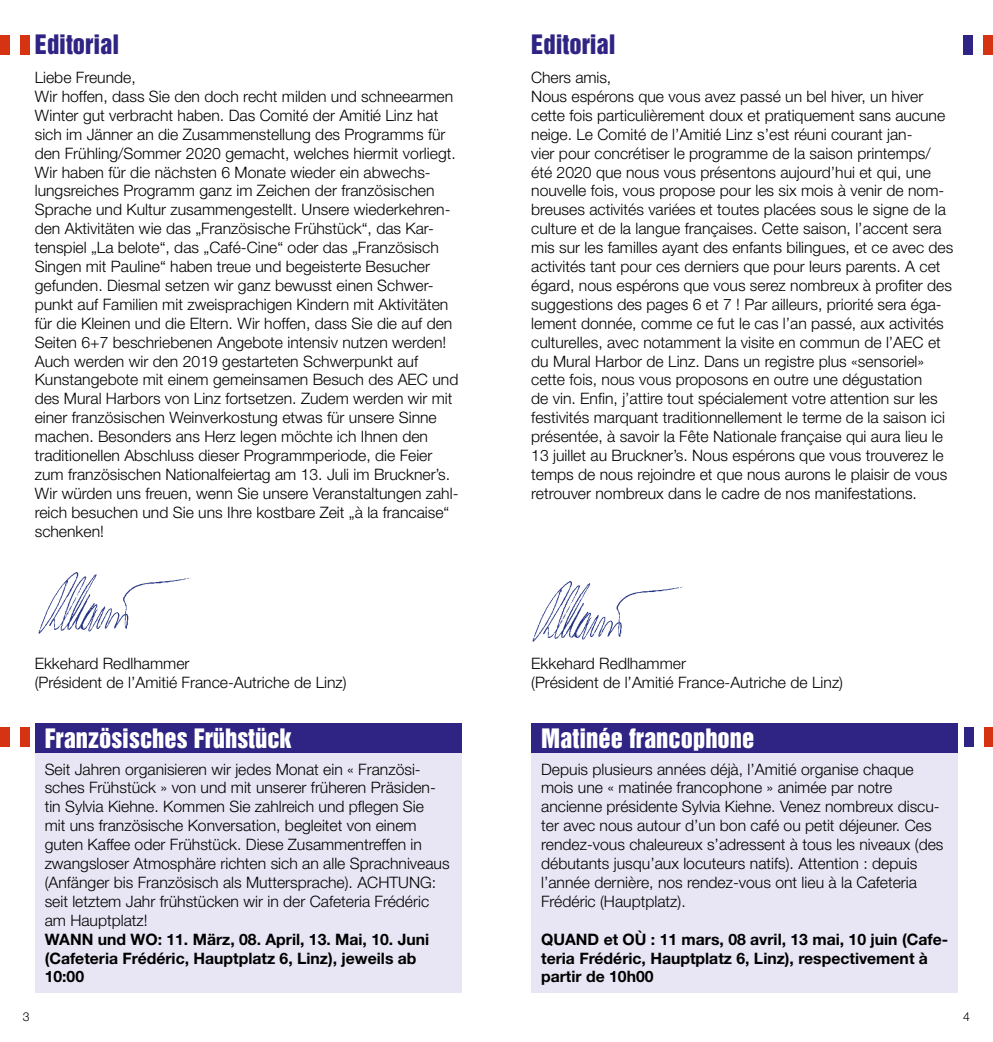
<style>
.page{position:relative;width:993px;height:1042px;background:#fff}
.page>*{position:absolute;margin:0;border:0;box-sizing:border-box;transform-origin:0 0}
.t1{font:24.5px "Helvetica Inserat";color:#fff}
.t2{font:24.5px "Helvetica Inserat";color:#2f2483}
.t3{font:300 15.75px/18.9px "Helvetica Neue LT Std";color:#000}
.t4{font:700 15.75px/18.9px "Helvetica Neue LT Std";color:#000}
.t5{font:300 12.25px "Helvetica Neue LT Std";color:#000}
</style>
<div class="page">
<div style="left:35px;top:753px;width:426px;height:239px;background:#e8e6f4"></div>
<div style="left:35px;top:723px;width:426px;height:30px;background:#2f2483"></div>
<img style="left:38px;top:572px;width:153px;height:62px">
<div style="left:0;top:35px;width:10px;height:20px;background:#d63313"></div>
<div style="left:20px;top:35px;width:10px;height:20px;background:#d63313"></div>
<div style="left:0;top:727px;width:10px;height:20px;background:#d63313"></div>
<div style="left:20px;top:727px;width:10px;height:20px;background:#d63313"></div>
<img style="left:532px;top:581px;width:152px;height:61px">
<div style="left:962px;top:35px;width:10px;height:20px;background:#2f2483"></div>
<div style="left:982px;top:35px;width:10px;height:20px;background:#d63313"></div>
<div style="left:531px;top:753px;width:426px;height:239px;background:#e8e6f4"></div>
<div style="left:531px;top:723px;width:426px;height:30px;background:#2f2483"></div>
<div style="left:963px;top:727px;width:10px;height:20px;background:#2f2483"></div>
<div style="left:983px;top:727px;width:9px;height:20px;background:#d63313"></div>
<h1 class="t2" style="left:35px;top:30px;width:86px">Editorial</h1>
<p class="t3" style="left:35px;top:68px;width:425px">Liebe Freunde,<br>Wir hoffen, dass Sie den doch recht milden und schneearmen Winter gut verbracht haben. Das Comité der Amitié Linz hat sich im Jänner an die Zusammenstellung des Programms für den Frühling/Sommer 2020 gemacht, welches hiermit vorliegt.<br>Wir haben für die nächsten 6 Monate wieder ein abwechs&shy;lungsreiches Programm ganz im Zeichen der französischen Sprache und Kultur zusammengestellt. Unsere wiederkehren&shy;den Aktivitäten wie das „Französische Frühstück“, das Kar&shy;tenspiel „La belote“, das „Café-Cine“ oder das „Französisch Singen mit Pauline“ haben treue und begeisterte Besucher gefunden. Diesmal setzen wir ganz bewusst einen Schwer&shy;punkt auf Familien mit zweisprachigen Kindern mit Aktivitäten für die Kleinen und die Eltern. Wir hoffen, dass Sie die auf den Seiten 6+7 beschriebenen Angebote intensiv nutzen werden!<br>Auch werden wir den 2019 gestarteten Schwerpunkt auf Kunstangebote mit einem gemeinsamen Besuch des AEC und des Mural Harbors von Linz fortsetzen. Zudem werden wir mit einer französischen Weinverkostung etwas für unsere Sinne machen. Besonders ans Herz legen möchte ich Ihnen den traditionellen Abschluss dieser Programmperiode, die Feier zum französischen Nationalfeiertag am 13. Juli im Bruckner’s.<br>Wir würden uns freuen, wenn Sie unsere Veranstaltungen zahl&shy;reich besuchen und Sie uns Ihre kostbare Zeit „à la francaise“ schenken!</p>
<p class="t3" style="left:35px;top:653px;width:313px">Ekkehard Redlhammer<br>(Président de l’Amitié France-Autriche de Linz)</p>
<h1 class="t1" style="left:45px;top:724px;width:248px">Französisches Frühstück</h1>
<p class="t3" style="left:45px;top:759px;width:406px">Seit Jahren organisieren wir jedes Monat ein « Französi&shy;sches Frühstück » von und mit unserer früheren Präsiden&shy;tin Sylvia Kiehne. Kommen Sie zahlreich und pflegen Sie<br>mit uns französische Konversation, begleitet von einem guten Kaffee oder Frühstück. Diese Zusammentreffen in zwangsloser Atmosphäre richten sich an alle Sprachniveaus (Anfänger bis Französisch als Muttersprache). ACHTUNG: seit letztem Jahr frühstücken wir in der Cafeteria Frédéric am Hauptplatz!</p>
<p class="t4" style="left:45px;top:929px;width:386px">WANN und WO: 11. März, 08. April, 13. Mai, 10. Juni (Cafeteria Frédéric, Hauptplatz 6, Linz), jeweils ab<br>10:00</p>
<h1 class="t2" style="left:531px;top:30px;width:86px">Editorial</h1>
<p class="t3" style="left:531px;top:68px;width:423px">Chers amis,<br>Nous espérons que vous avez passé un bel hiver, un hiver cette fois particulièrement doux et pratiquement sans aucune neige. Le Comité de l’Amitié Linz s’est réuni courant jan-<br>vier pour concrétiser le programme de la saison printemps/ été 2020 que nous vous présentons aujourd’hui et qui, une nouvelle fois, vous propose pour les six mois à venir de nom&shy;breuses activités variées et toutes placées sous le signe de la culture et de la langue françaises. Cette saison, l’accent sera mis sur les familles ayant des enfants bilingues, et ce avec des activités tant pour ces derniers que pour leurs parents. A cet égard, nous espérons que vous serez nombreux à profiter des suggestions des pages 6 et 7 ! Par ailleurs, priorité sera éga&shy;lement donnée, comme ce fut le cas l’an passé, aux activités culturelles, avec notamment la visite en commun de l’AEC et du Mural Harbor de Linz. Dans un registre plus «sensoriel» cette fois, nous vous proposons en outre une dégustation<br>de vin. Enfin, j’attire tout spécialement votre attention sur les festivités marquant traditionnellement le terme de la saison ici présentée, à savoir la Fête Nationale française qui aura lieu le 13 juillet au Bruckner’s. Nous espérons que vous trouverez le temps de nous rejoindre et que nous aurons le plaisir de vous retrouver nombreux dans le cadre de nos manifestations.</p>
<p class="t3" style="left:531px;top:653px;width:313px">Ekkehard Redlhammer<br>(Président de l’Amitié France-Autriche de Linz)</p>
<h1 class="t1" style="left:541px;top:724px;width:215px">Matinée francophone</h1>
<p class="t3" style="left:541px;top:759px;width:403px">Depuis plusieurs années déjà, l’Amitié organise chaque mois une « matinée francophone » animée par notre ancienne présidente Sylvia Kiehne. Venez nombreux discu&shy;ter avec nous autour d’un bon café ou petit déjeuner. Ces rendez-vous chaleureux s’adressent à tous les niveaux (des débutants jusqu’aux locuteurs natifs). Attention : depuis l’année dernière, nos rendez-vous ont lieu à la Cafeteria Frédéric (Hauptplatz).</p>
<p class="t4" style="left:541px;top:929px;width:408px">QUAND et OÙ : 11 mars, 08 avril, 13 mai, 10 juin (Cafe&shy;teria Frédéric, Hauptplatz 6, Linz), respectivement à partir de 10h00</p>
<p class="t5" style="left:23px;top:1009px;width:8px">3</p>
<p class="t5" style="left:962px;top:1009px;width:8px">4</p>
</div>
